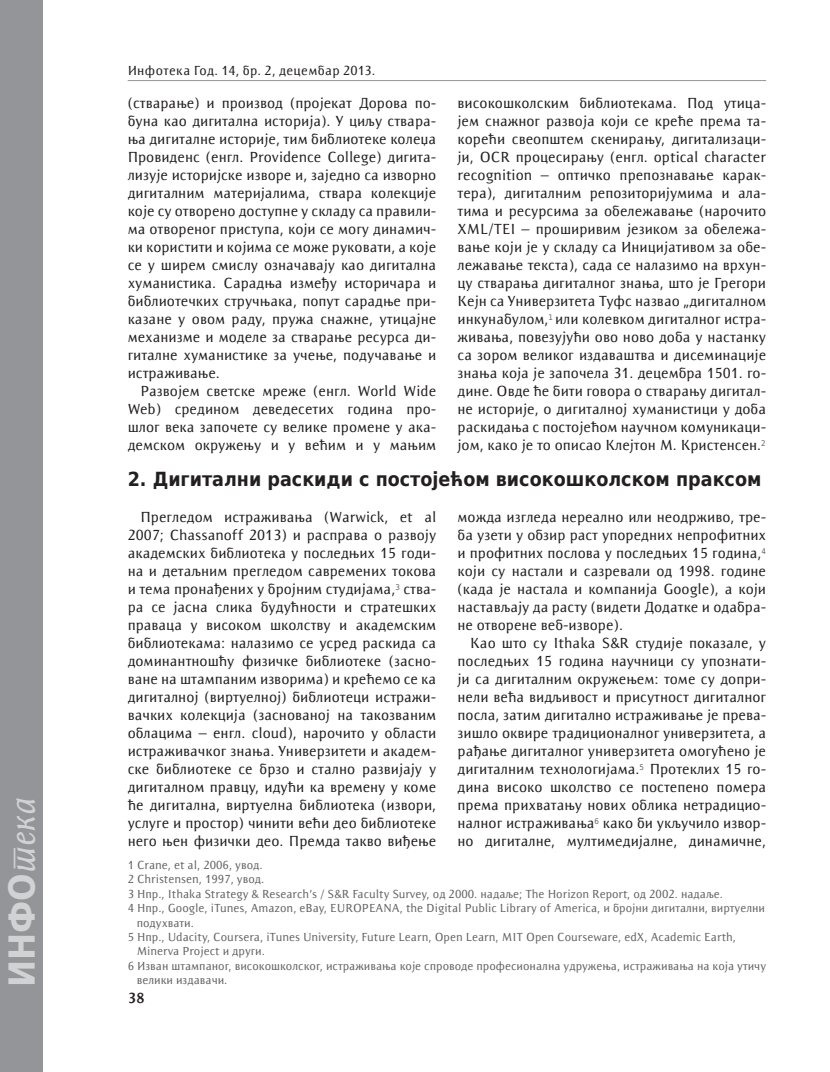
<style>
.page{position:relative;width:830px;height:1072px;background:#fff}
.page>*{position:absolute;margin:0;border:0;box-sizing:border-box;transform-origin:0 0}
.t1{font:700 36px "DejaVu Sans Condensed";color:#d1d2d4}
.t2{font:700 19.5px "DejaVu Sans Condensed";color:#231f20}
.t3{font:15px/18px "Resavska BG Sans";color:#231f20;text-align:justify}
.t4{font:700 15px "Resavska BG Sans";color:#231f20}
.t5{font:13.5px "Resavska BG Sans";letter-spacing:.025em;color:#231f20}
.t6{font:12px "Resavska BG Sans";color:#636366}
.s1{font-family:"Resavska BG Sans";font-weight:400;font-style:italic}
</style>
<div class="page">
<hr style="left:128px;top:80px;width:637px;height:1px;background:#939598">
<div style="left:0;top:0;width:43px;height:1071px;background:#939598"></div>
<h1 class="t1" style="left:-7px;top:986px;width:191px;rotate:-90deg">Инфо<span class="s1">тека</span></h1>
<p class="t5" style="left:128px;top:63px;width:249px">Инфотека Год. 14, бр. 2, децембар 2013.</p>
<p class="t3" style="left:128px;top:94px;width:310px">(стварање) и производ (пројекат Дорова по&shy;буна као дигитална историја). У циљу ствара&shy;ња дигиталне историје, тим библиотеке колеџа Провиденс (енгл. Providence College) дигита&shy;лизује историјске изворе и, заједно са изворно дигиталним материјалима, ствара колекције које су отворено доступне у складу са правили&shy;ма отвореног приступа, који се могу динамич&shy;ки користити и којима се може руковати, а које се у ширем смислу означавају као дигитална хуманистика. Сарадња између историчара и библиотечких стручњака, попут сарадње при&shy;казане у овом раду, пружа снажне, утицајне механизме и моделе за стварање ресурса ди&shy;гиталне хуманистике за учење, подучавање и истраживање.</p>
<p class="t3" style="left:128px;top:382px;width:310px;text-indent:13px">Развојем светске мреже (енгл. World Wide Web) средином деведесетих година про&shy;шлог века започете су велике промене у ака&shy;демском окружењу и у већим и у мањим</p>
<p class="t3" style="left:457px;top:94px;width:310px">високошколским библиотекама. Под утица&shy;јем снажног развоја који се креће према та&shy;корећи свеопштем скенирању, дигитализаци&shy;ји, OCR процесирању (енгл. optical character recognition – оптичко препознавање карак&shy;тера), дигиталним репозиторијумима и ала&shy;тима и ресурсима за обележавање (нарочито XML/TEI – проширивим језиком за обележа&shy;вање који је у складу са Иницијативом за обе&shy;лежавање текста), сада се налазимо на врхун&shy;цу стварања дигиталног знања, што je Грегори Кејн са Универзитета Туфс назвао „дигиталном инкунабулом,<sup>1</sup> или колевком дигиталног истра&shy;живања, повезујући ово ново доба у настанку са зором великог издаваштва и дисеминације знања која је започела 31. децембра 1501. го&shy;дине. Овде ће бити говора о стварању дигитал&shy;не историје, о дигиталној хуманистици у доба раскидања с постојећом научном комуникаци&shy;јом, како је то описао Клејтон M. Кристенсен.<sup>2</sup></p>
<h2 class="t2" style="left:128px;top:463px;width:635px">2. Дигитални раскиди с постојећом високошколском праксом</h2>
<p class="t3" style="left:128px;top:508px;width:310px;text-indent:13px">Прегледом истраживања (Warwick, et al 2007; Chassanoff 2013) и расправа о развоју академских библиотека у последњих 15 годи&shy;на и детаљним прегледом савремених токова и тема пронађених у бројним студијама,<sup>3</sup> ства&shy;ра се јасна слика будућности и стратешких праваца у високом школству и академским библиотекама: налазимо се усред раскида са доминантношћу физичке библиотеке (засно&shy;ване на штампаним изворима) и крећемо се ка дигиталној (виртуелној) библиотеци истражи&shy;вачких колекција (заснованој на такозваним облацима – енгл. cloud), нарочито у области истраживачког знања. Универзитети и академ&shy;ске библиотеке се брзо и стално развијају у дигиталном правцу, идући ка времену у коме ће дигитална, виртуелна библиотека (извори, услуге и простор) чинити већи део библиотеке него њен физички део. Премда такво виђење</p>
<p class="t3" style="left:457px;top:508px;width:310px">можда изгледа нереално или неодрживо, тре&shy;ба узети у обзир раст упоредних непрофитних и профитних послова у последњих 15 година,<sup>4 </sup>који су настали и сазревали од 1998. године (када је настала и компанија Google), а који настављају да расту (видети Додатке и одабра&shy;не отворене веб-изворе).</p>
<p class="t3" style="left:457px;top:634px;width:310px;text-indent:13px">Као што су Ithaka S&amp;R студије показале, у последњих 15 година научници су упознати&shy;ји са дигиталним окружењем: томе су допри&shy;нели већа видљивост и присутност дигиталног посла, затим дигитално истраживање је прева&shy;зишло оквире традиционалног универзитета, а рађање дигиталног универзитета омогућено је дигиталним технологијама.<sup>5</sup> Протеклих 15 го&shy;дина високо школство се постепено помера према прихватању нових облика нетрадицио&shy;налног истраживања<sup>6</sup> како би укључило извор&shy;но дигиталне, мултимедијалне, динамичне,</p>
<p class="t6" style="left:128px;top:858px;width:136px">1 Crane, et al, 2006, увод.</p>
<p class="t6" style="left:128px;top:872px;width:138px">2 Christensen, 1997, увод.</p>
<p class="t6" style="left:128px;top:887px;width:596px">3 Нпр., Ithaka Strategy &amp; Research’s / S&amp;R Faculty Survey, од 2000. надаље; The Horizon Report, од 2002. надаље.</p>
<p class="t6" style="left:128px;top:901px;width:638px">4 Нпр., Google, iTunes, Amazon, eBay, EUROPEANA, the Digital Public Library of America, и бројни дигитални, виртуелни</p>
<p class="t6" style="left:137px;top:915px;width:59px">подухвати.</p>
<p class="t6" style="left:128px;top:930px;width:609px">5 Нпр., Udacity, Coursera, iTunes University, Future Learn, Open Learn, MIT Open Courseware, edX, Academic Earth,</p>
<p class="t6" style="left:137px;top:944px;width:130px">Minerva Project и други.</p>
<p class="t6" style="left:128px;top:959px;width:639px">6 Изван штампаног, високошколског, истраживања које спроводе професионална удружења, истраживања на која утичу</p>
<p class="t6" style="left:137px;top:973px;width:92px">велики издавачи.</p>
<p class="t4" style="left:128px;top:989px;width:18px">38</p>
</div>
